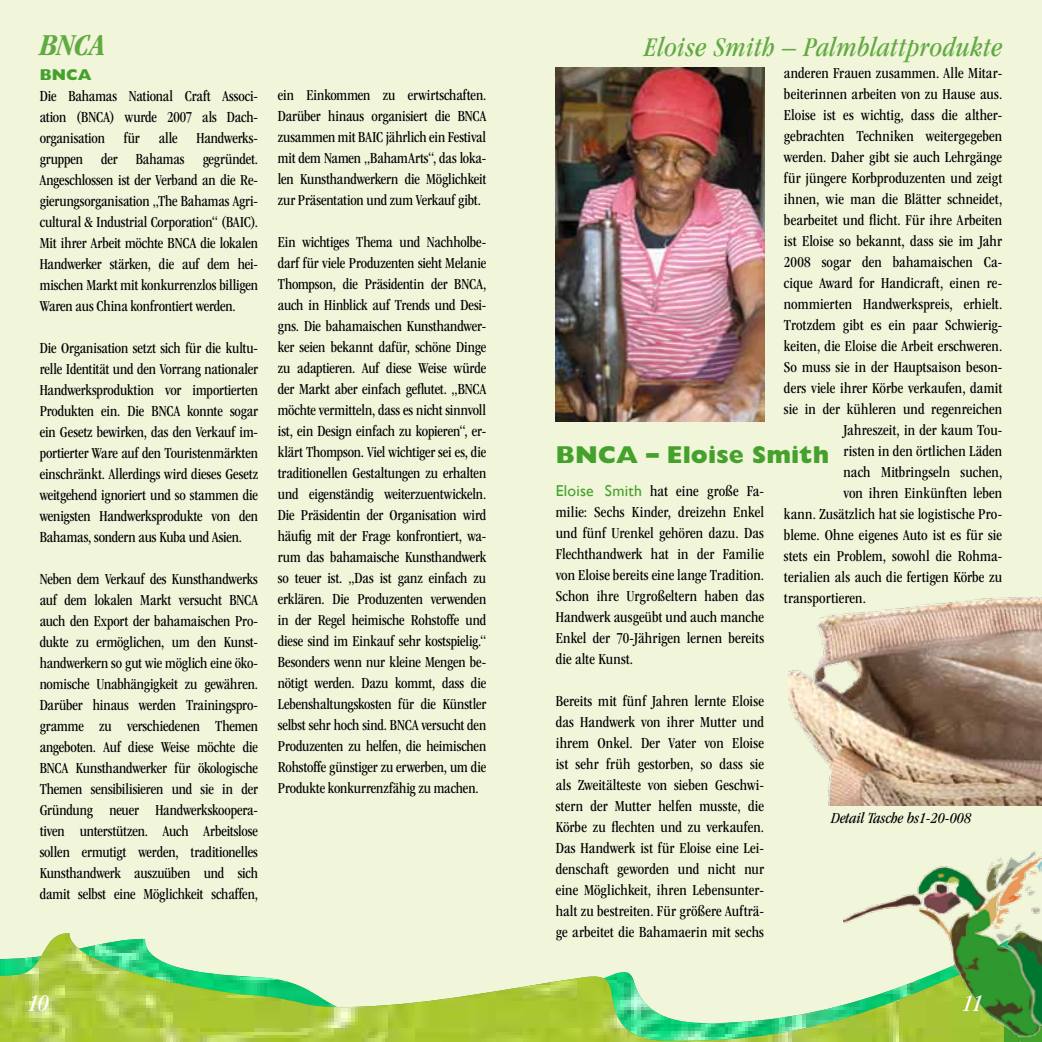
<style>
.page{position:relative;width:1042px;height:1042px;background:#fff}
.page>*{position:absolute;margin:0;border:0;box-sizing:border-box;transform-origin:0 0}
.t1{font:italic 700 condensed 31.5px "ITC Garamond Std";color:#61aa41}
.t2{font:italic condensed 28px "Garamond";letter-spacing:.02em;color:#61aa41}
.t3{font:800 24.5px "Gill Sans";letter-spacing:.005em;color:#44a12b}
.t4{font:italic condensed 24.5px "Garamond";color:#fff}
.t5{font:condensed 15.75px/21px "ITC Garamond Std";color:#000;text-align:justify}
.t6{font:italic condensed 15.75px "ITC Garamond Std";color:#000}
.t7{font:800 15.75px "Gill Sans";color:#44a12b}
.s1{font-family:"Gill Sans";font-stretch:normal;color:#44a12b}
</style>
<div class="page">
<div style="left:0;top:0;width:521px;height:1042px;background:#f1f5da"></div>
<div style="left:521px;top:0;width:521px;height:1042px;background:#f1f5da"></div>
<img style="left:0;top:933px;width:521px;height:109px">
<img style="left:521px;top:972px;width:322px;height:70px">
<img style="left:843px;top:851px;width:199px;height:191px">
<img style="left:556px;top:67px;width:208px;height:355px">
<img style="left:789px;top:596px;width:253px;height:209px">
<h1 class="t1" style="left:40px;top:28px;width:67px">BNCA</h1>
<h2 class="t2" style="left:644px;top:31px;width:359px">Eloise Smith – Palmblattprodukte</h2>
<p class="t5" style="left:278px;top:85px;width:210px">ein Einkommen zu erwirtschaften.<br>Darüber hinaus organisiert die BNCA zusammen mit BAIC jährlich ein Festival mit dem Namen „BahamArts“, das loka&shy;len Kunsthandwerkern die Möglichkeit zur Präsentation und zum Verkauf gibt.</p>
<p class="t5" style="left:278px;top:232px;width:210px">Ein wichtiges Thema und Nachholbe&shy;darf für viele Produzenten sieht Melanie Thompson, die Präsidentin der BNCA, auch in Hinblick auf Trends und Desi&shy;gns. Die bahamaischen Kunsthandwer&shy;ker seien bekannt dafür, schöne Dinge zu adaptieren. Auf diese Weise würde der Markt aber einfach geflutet. „BNCA möchte vermitteln, dass es nicht sinnvoll ist, ein Design einfach zu kopieren“, er&shy;klärt Thompson. Viel wichtiger sei es, die traditionellen Gestaltungen zu erhalten und eigenständig weiterzuentwickeln.<br>Die Präsidentin der Organisation wird häufig mit der Frage konfrontiert, wa&shy;rum das bahamaische Kunsthandwerk so teuer ist. „Das ist ganz einfach zu erklären. Die Produzenten verwenden in der Regel heimische Rohstoffe und diese sind im Einkauf sehr kostspielig.“ Besonders wenn nur kleine Mengen be&shy;nötigt werden. Dazu kommt, dass die Lebenshaltungskosten für die Künstler selbst sehr hoch sind. BNCA versucht den Produzenten zu helfen, die heimischen Rohstoffe günstiger zu erwerben, um die Produkte konkurrenzfähig zu machen.</p>
<p class="t5" style="left:784px;top:63px;width:220px">anderen Frauen zusammen. Alle Mitar-</p>
<p class="t5" style="left:784px;top:84px;width:220px">beiterinnen arbeiten von zu Hause aus.</p>
<p class="t5" style="left:784px;top:105px;width:220px">Eloise ist es wichtig, dass die alther-</p>
<p class="t5" style="left:784px;top:126px;width:220px">gebrachten Techniken weitergegeben</p>
<p class="t5" style="left:784px;top:147px;width:220px">werden. Daher gibt sie auch Lehrgänge</p>
<p class="t5" style="left:784px;top:168px;width:220px">für jüngere Korbproduzenten und zeigt</p>
<p class="t5" style="left:784px;top:189px;width:220px">ihnen, wie man die Blätter schneidet,</p>
<p class="t5" style="left:784px;top:210px;width:220px">bearbeitet und flicht. Für ihre Arbeiten</p>
<p class="t5" style="left:784px;top:231px;width:220px">ist Eloise so bekannt, dass sie im Jahr</p>
<p class="t5" style="left:784px;top:252px;width:220px">2008 sogar den bahamaischen Ca-</p>
<p class="t5" style="left:784px;top:273px;width:220px">cique Award for Handicraft, einen re-</p>
<p class="t5" style="left:784px;top:294px;width:220px">nommierten Handwerkspreis, erhielt.</p>
<p class="t5" style="left:784px;top:315px;width:220px">Trotzdem gibt es ein paar Schwierig-</p>
<p class="t5" style="left:784px;top:336px;width:220px">keiten, die Eloise die Arbeit erschweren.</p>
<p class="t5" style="left:784px;top:357px;width:220px">So muss sie in der Hauptsaison beson-</p>
<p class="t5" style="left:784px;top:378px;width:220px">ders viele ihrer Körbe verkaufen, damit</p>
<p class="t5" style="left:784px;top:399px;width:220px">sie in der kühleren und regenreichen</p>
<p class="t5" style="left:843px;top:420px;width:160px">Jahreszeit, in der kaum Tou-</p>
<p class="t5" style="left:843px;top:441px;width:160px">risten in den örtlichen Läden</p>
<p class="t5" style="left:843px;top:462px;width:160px">nach Mitbringseln suchen,</p>
<p class="t5" style="left:843px;top:482px;width:160px">von ihren Einkünften leben</p>
<p class="t5" style="left:784px;top:503px;width:220px">kann. Zusätzlich hat sie logistische Pro-</p>
<p class="t5" style="left:784px;top:524px;width:220px">bleme. Ohne eigenes Auto ist es für sie</p>
<p class="t5" style="left:784px;top:545px;width:220px">stets ein Problem, sowohl die Rohma-</p>
<p class="t5" style="left:784px;top:566px;width:220px">terialien als auch die fertigen Körbe zu</p>
<p class="t5" style="left:784px;top:587px;width:83px">transportieren.</p>
<p class="t7" style="left:40px;top:66px;width:53px">BNCA</p>
<p class="t5" style="left:40px;top:86px;width:220px">Die Bahamas National Craft Associ&shy;ation (BNCA) wurde 2007 als Dach&shy;organisation für alle Handwerks&shy;gruppen der Bahamas gegründet.<br>Angeschlossen ist der Verband an die Re&shy;gierungsorganisation „The Bahamas Agri&shy;cultural &amp; Industrial Corporation“ (BAIC).<br>Mit ihrer Arbeit möchte BNCA die lokalen Handwerker stärken, die auf dem hei&shy;mischen Markt mit konkurrenzlos billigen Waren aus China konfrontiert werden.</p>
<p class="t5" style="left:40px;top:338px;width:220px">Die Organisation setzt sich für die kultu&shy;relle Identität und den Vorrang nationaler Handwerksproduktion vor importierten Produkten ein. Die BNCA konnte sogar ein Gesetz bewirken, das den Verkauf im&shy;portierter Ware auf den Touristenmärkten einschränkt. Allerdings wird dieses Gesetz weitgehend ignoriert und so stammen die wenigsten Handwerksprodukte von den Bahamas, sondern aus Kuba und Asien.</p>
<p class="t5" style="left:40px;top:569px;width:220px">Neben dem Verkauf des Kunsthandwerks auf dem lokalen Markt versucht BNCA auch den Export der bahamaischen Pro&shy;dukte zu ermöglichen, um den Kunst&shy;handwerkern so gut wie möglich eine öko&shy;nomische Unabhängigkeit zu gewähren.<br>Darüber hinaus werden Trainingspro&shy;gramme zu verschiedenen Themen angeboten. Auf diese Weise möchte die BNCA Kunsthandwerker für ökologische Themen sensibilisieren und sie in der Gründung neuer Handwerkskoopera&shy;tiven unterstützen. Auch Arbeitslose sollen ermutigt werden, traditionelles Kunsthandwerk auszuüben und sich damit selbst eine Möglichkeit schaffen,</p>
<h3 class="t3" style="left:556px;top:440px;width:275px">BNCA – Eloise Smith</h3>
<p class="t5" style="left:556px;top:481px;width:210px"><span class="s1">Eloise Smith</span> hat eine große Fa&shy;milie: Sechs Kinder, dreizehn Enkel und fünf Urenkel gehören dazu. Das Flechthandwerk hat in der Familie von Eloise bereits eine lange Tradition.<br>Schon ihre Urgroßeltern haben das Handwerk ausgeübt und auch manche Enkel der 70-Jährigen lernen bereits die alte Kunst.</p>
<p class="t5" style="left:556px;top:691px;width:210px">Bereits mit fünf Jahren lernte Eloise das Handwerk von ihrer Mutter und ihrem Onkel. Der Vater von Eloise ist sehr früh gestorben, so dass sie als Zweitälteste von sieben Geschwi&shy;stern der Mutter helfen musste, die Körbe zu flechten und zu verkaufen.<br>Das Handwerk ist für Eloise eine Lei&shy;denschaft geworden und nicht nur eine Möglichkeit, ihren Lebensunter&shy;halt zu bestreiten. Für größere Aufträ&shy;ge arbeitet die Bahamaerin mit sechs</p>
<p class="t6" style="left:831px;top:809px;width:142px">Detail Tasche bs1-20-008</p>
<h3 class="t4" style="left:28px;top:989px;width:23px">10</h3>
<h3 class="t4" style="left:962px;top:989px;width:22px">11</h3>
</div>
